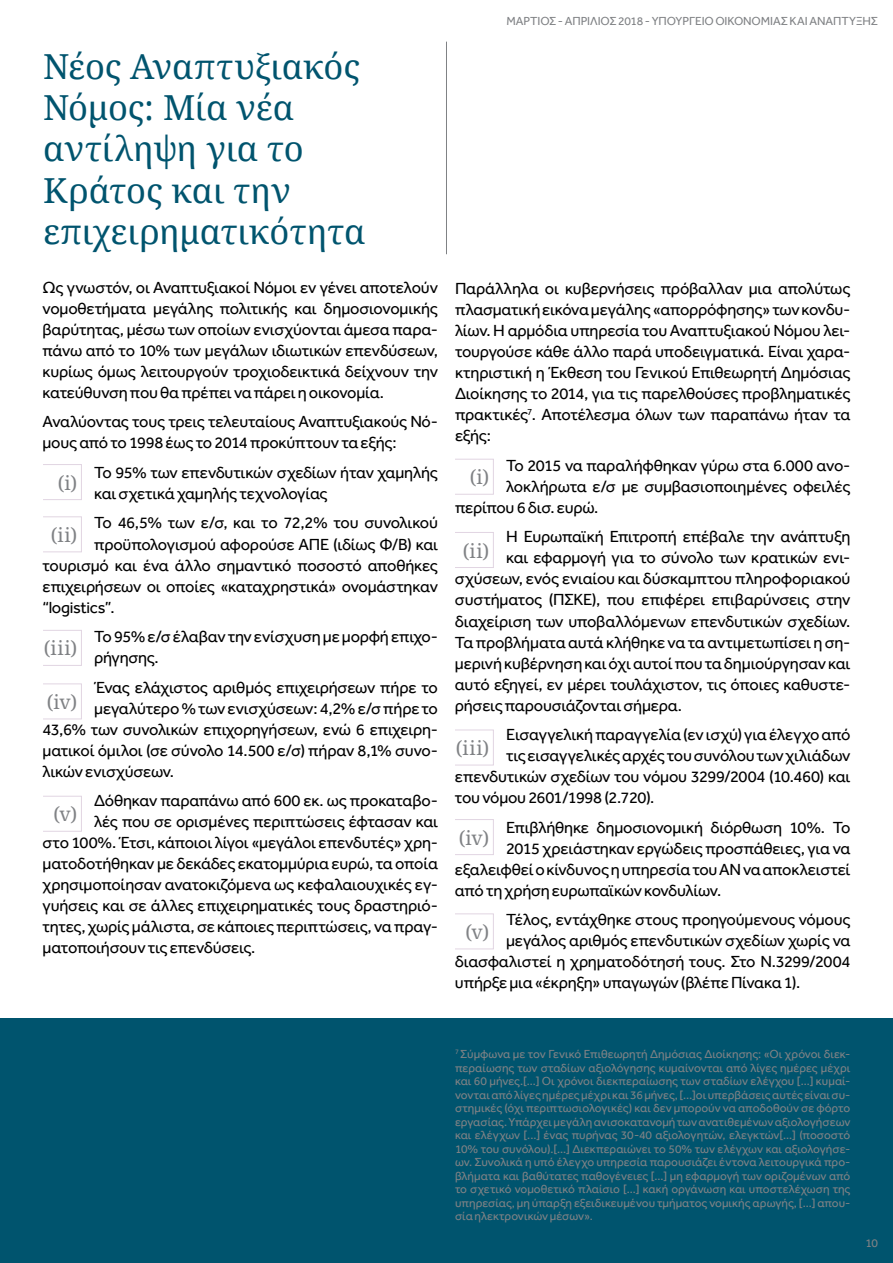
<style>
.page{position:relative;width:893px;height:1263px;background:#fff}
.page>*{position:absolute;margin:0;border:0;box-sizing:border-box;transform-origin:0 0}
.t1{font:34.5px/41.4px "Noto Serif";letter-spacing:-.005em;color:#00546e}
.t2{font:19.5px "Noto Serif";letter-spacing:.04em;color:#808285}
.t3{font:16.5px/21px "Effra";letter-spacing:-.015em;color:#000}
.t4{font:12px/13.5px "Effra";letter-spacing:-.005em;color:#808285;text-align:justify}
</style>
<div class="page">
<div style="left:0;top:1019px;width:893px;height:244px;background:#00546e"></div>
<hr style="left:446px;top:42px;width:1px;height:212px;background:#808285">
<div style="left:43px;top:684px;width:39px;height:35px;border:1px solid #e1d5e2"></div>
<div style="left:455px;top:819px;width:39px;height:36px;border:1px solid #e1d5e2"></div>
<div style="left:43px;top:796px;width:39px;height:35px;border:1px solid #e1d5e2"></div>
<div style="left:455px;top:914px;width:39px;height:35px;border:1px solid #e1d5e2"></div>
<div style="left:43px;top:464px;width:39px;height:36px;border:1px solid #e1d5e2"></div>
<div style="left:455px;top:459px;width:39px;height:35px;border:1px solid #e1d5e2"></div>
<div style="left:43px;top:517px;width:39px;height:35px;border:1px solid #e1d5e2"></div>
<div style="left:455px;top:532px;width:39px;height:36px;border:1px solid #e1d5e2"></div>
<div style="left:43px;top:630px;width:39px;height:36px;border:1px solid #e1d5e2"></div>
<div style="left:455px;top:730px;width:39px;height:35px;border:1px solid #e1d5e2"></div>
<h1 class="t1" style="left:43px;top:44px;width:324px">Νέος Αναπτυξιακός<br>Νόμος: Μία νέα αντίληψη για το<br>Κράτος και την επιχειρηματικότητα</h1>
<p class="t4" style="left:506px;top:14px;width:373px">ΜΑΡΤΙΟΣ - ΑΠΡΙΛΙΟΣ 2018 - ΥΠΟΥΡΓΕΙΟ ΟΙΚΟΝΟΜΙΑΣ ΚΑΙ ΑΝΑΠΤΥΞΗΣ</p>
<p class="t3" style="left:43px;top:277px;width:397px;text-align:justify">Ως γνωστόν, οι Αναπτυξιακοί Νόμοι εν γένει αποτελούν νομοθετήματα μεγάλης πολιτικής και δημοσιονομικής βαρύτητας, μέσω των οποίων ενισχύονται άμεσα παρα&shy;πάνω από το 10% των μεγάλων ιδιωτικών επενδύσεων, κυρίως όμως λειτουργούν τροχιοδεικτικά δείχνουν την κατεύθυνση που θα πρέπει να πάρει η οικονομία.</p>
<p class="t3" style="left:43px;top:411px;width:397px">Αναλύοντας τους τρεις τελευταίους Αναπτυξιακούς Νό&shy;μους από το 1998 έως το 2014 προκύπτουν τα εξής:</p>
<p class="t3" style="left:94px;top:462px;width:345px">Το 95% των επενδυτικών σχεδίων ήταν χαμηλής και σχετικά χαμηλής τεχνολογίας</p>
<p class="t3" style="left:94px;top:512px;width:345px">Το 46,5% των ε/σ, και το 72,2% του συνολικού</p>
<p class="t3" style="left:94px;top:533px;width:345px">προϋπολογισμού αφορούσε ΑΠΕ (ιδίως Φ/Β) και</p>
<p class="t3" style="left:43px;top:554px;width:397px">τουρισμό και ένα άλλο σημαντικό ποσοστό αποθήκες</p>
<p class="t3" style="left:43px;top:575px;width:397px">επιχειρήσεων οι οποίες «καταχρηστικά» ονομάστηκαν</p>
<p class="t3" style="left:43px;top:596px;width:74px">“logistics”.</p>
<p class="t3" style="left:94px;top:626px;width:345px">Το 95% ε/σ έλαβαν την ενίσχυση με μορφή επιχο&shy;ρήγησης.</p>
<p class="t3" style="left:94px;top:676px;width:345px">Ένας ελάχιστος αριθμός επιχειρήσεων πήρε το</p>
<p class="t3" style="left:94px;top:697px;width:345px">μεγαλύτερο % των ενισχύσεων: 4,2% ε/σ πήρε το</p>
<p class="t3" style="left:43px;top:718px;width:397px">43,6% των συνολικών επιχορηγήσεων, ενώ 6 επιχειρη-</p>
<p class="t3" style="left:43px;top:739px;width:397px">ματικοί όμιλοι (σε σύνολο 14.500 ε/σ) πήραν 8,1% συνο-</p>
<p class="t3" style="left:43px;top:760px;width:133px">λικών ενισχύσεων.</p>
<p class="t3" style="left:94px;top:790px;width:345px">Δόθηκαν παραπάνω από 600 εκ. ως προκαταβο-</p>
<p class="t3" style="left:94px;top:811px;width:345px">λές που σε ορισμένες περιπτώσεις έφτασαν και</p>
<p class="t3" style="left:43px;top:832px;width:397px">στο 100%. Έτσι, κάποιοι λίγοι «μεγάλοι επενδυτές» χρη-</p>
<p class="t3" style="left:43px;top:853px;width:397px">ματοδοτήθηκαν με δεκάδες εκατομμύρια ευρώ, τα οποία</p>
<p class="t3" style="left:43px;top:874px;width:397px">χρησιμοποίησαν ανατοκιζόμενα ως κεφαλαιουχικές εγ-</p>
<p class="t3" style="left:43px;top:895px;width:397px">γυήσεις και σε άλλες επιχειρηματικές τους δραστηριό-</p>
<p class="t3" style="left:43px;top:916px;width:397px">τητες, χωρίς μάλιστα, σε κάποιες περιπτώσεις, να πραγ-</p>
<p class="t3" style="left:43px;top:937px;width:215px">ματοποιήσουν τις επενδύσεις.</p>
<p class="t3" style="left:455px;top:278px;width:397px;text-align:justify">Παράλληλα οι κυβερνήσεις πρόβαλλαν μια απολύτως πλασματική εικόνα μεγάλης «απορρόφησης» των κονδυ&shy;λίων. Η αρμόδια υπηρεσία του Αναπτυξιακού Νόμου λει&shy;τουργούσε κάθε άλλο παρά υποδειγματικά. Είναι χαρα&shy;κτηριστική η Έκθεση του Γενικού Επιθεωρητή Δημόσιας Διοίκησης το 2014, για τις παρελθούσες προβληματικές πρακτικές<sup>7</sup>. Αποτέλεσμα όλων των παραπάνω ήταν τα εξής:</p>
<p class="t3" style="left:506px;top:455px;width:346px">Το 2015 να παραλήφθηκαν γύρω στα 6.000 ανο-</p>
<p class="t3" style="left:506px;top:476px;width:346px">λοκλήρωτα ε/σ με συμβασιοποιημένες οφειλές</p>
<p class="t3" style="left:455px;top:497px;width:145px">περίπου 6 δισ. ευρώ.</p>
<p class="t3" style="left:506px;top:526px;width:346px">Η Ευρωπαϊκή Επιτροπή επέβαλε την ανάπτυξη</p>
<p class="t3" style="left:506px;top:547px;width:346px">και εφαρμογή για το σύνολο των κρατικών ενι-</p>
<p class="t3" style="left:455px;top:568px;width:397px">σχύσεων, ενός ενιαίου και δύσκαμπτου πληροφοριακού</p>
<p class="t3" style="left:455px;top:589px;width:397px">συστήματος (ΠΣΚΕ), που επιφέρει επιβαρύνσεις στην</p>
<p class="t3" style="left:455px;top:610px;width:397px">διαχείριση των υποβαλλόμενων επενδυτικών σχεδίων.</p>
<p class="t3" style="left:455px;top:631px;width:397px">Τα προβλήματα αυτά κλήθηκε να τα αντιμετωπίσει η ση-</p>
<p class="t3" style="left:455px;top:652px;width:397px">μερινή κυβέρνηση και όχι αυτοί που τα δημιούργησαν και</p>
<p class="t3" style="left:455px;top:673px;width:397px">αυτό εξηγεί, εν μέρει τουλάχιστον, τις όποιες καθυστε-</p>
<p class="t3" style="left:455px;top:694px;width:229px">ρήσεις παρουσιάζονται σήμερα.</p>
<p class="t3" style="left:506px;top:724px;width:346px">Εισαγγελική παραγγελία (εν ισχύ) για έλεγχο από</p>
<p class="t3" style="left:506px;top:745px;width:346px">τις εισαγγελικές αρχές του συνόλου των χιλιάδων</p>
<p class="t3" style="left:455px;top:766px;width:397px">επενδυτικών σχεδίων του νόμου 3299/2004 (10.460) και</p>
<p class="t3" style="left:455px;top:787px;width:201px">του νόμου 2601/1998 (2.720).</p>
<p class="t3" style="left:506px;top:816px;width:346px">Επιβλήθηκε δημοσιονομική διόρθωση 10%. Το</p>
<p class="t3" style="left:506px;top:837px;width:346px">2015 χρειάστηκαν εργώδεις προσπάθειες, για να</p>
<p class="t3" style="left:455px;top:858px;width:397px">εξαλειφθεί ο κίνδυνος η υπηρεσία του ΑΝ να αποκλειστεί</p>
<p class="t3" style="left:455px;top:879px;width:268px">από τη χρήση ευρωπαϊκών κονδυλίων.</p>
<p class="t3" style="left:506px;top:909px;width:346px">Τέλος, εντάχθηκε στους προηγούμενους νόμους</p>
<p class="t3" style="left:506px;top:930px;width:346px">μεγάλος αριθμός επενδυτικών σχεδίων χωρίς να</p>
<p class="t3" style="left:455px;top:951px;width:397px">διασφαλιστεί η χρηματοδότησή τους. Στο Ν.3299/2004</p>
<p class="t3" style="left:455px;top:972px;width:347px">υπήρξε μια «έκρηξη» υπαγωγών (βλέπε Πίνακα 1).</p>
<p class="t2" style="left:58px;top:469px;width:21px">(i)</p>
<p class="t2" style="left:470px;top:464px;width:21px">(i)</p>
<p class="t2" style="left:51px;top:521px;width:28px">(ii)</p>
<p class="t2" style="left:463px;top:537px;width:28px">(ii)</p>
<p class="t2" style="left:44px;top:635px;width:35px">(iii)</p>
<p class="t2" style="left:47px;top:688px;width:32px">(iv)</p>
<p class="t2" style="left:456px;top:735px;width:35px">(iii)</p>
<p class="t2" style="left:53px;top:801px;width:25px">(v)</p>
<p class="t2" style="left:459px;top:824px;width:32px">(iv)</p>
<p class="t2" style="left:465px;top:918px;width:25px">(v)</p>
<p class="t4" style="left:455px;top:1047px;width:397px"><sup>7</sup> Σύμφωνα με τον Γενικό Επιθεωρητή Δημόσιας Διοίκησης: «Οι χρόνοι διεκ&shy;περαίωσης των σταδίων αξιολόγησης κυμαίνονται από λίγες ημέρες μέχρι και 60 μήνες.[...] Οι χρόνοι διεκπεραίωσης των σταδίων ελέγχου [...] κυμαί&shy;νονται από λίγες ημέρες μέχρι και 36 μήνες, […]οι υπερβάσεις αυτές είναι συ&shy;στημικές (όχι περιπτωσιολογικές) και δεν μπορούν να αποδοθούν σε φόρτο εργασίας. Υπάρχει μεγάλη ανισοκατανομή των ανατιθεμένων αξιολογήσεων και ελέγχων [...] ένας πυρήνας 30-40 αξιολογητών, ελεγκτών[...] (ποσοστό 10% του συνόλου).[...] Διεκπεραιώνει το 50% των ελέγχων και αξιολογήσε&shy;ων. Συνολικά η υπό έλεγχο υπηρεσία παρουσιάζει έντονα λειτουργικά προ&shy;βλήματα και βαθύτατες παθογένειες [...] μη εφαρμογή των οριζομένων από το σχετικό νομοθετικό πλαίσιο [...] κακή οργάνωση και υποστελέχωση της υπηρεσίας, μη ύπαρξη εξειδικευμένου τμήματος νομικής αρωγής, [...] απου&shy;σία ηλεκτρονικών μέσων».</p>
<p class="t4" style="left:865px;top:1236px;width:14px">10</p>
</div>
